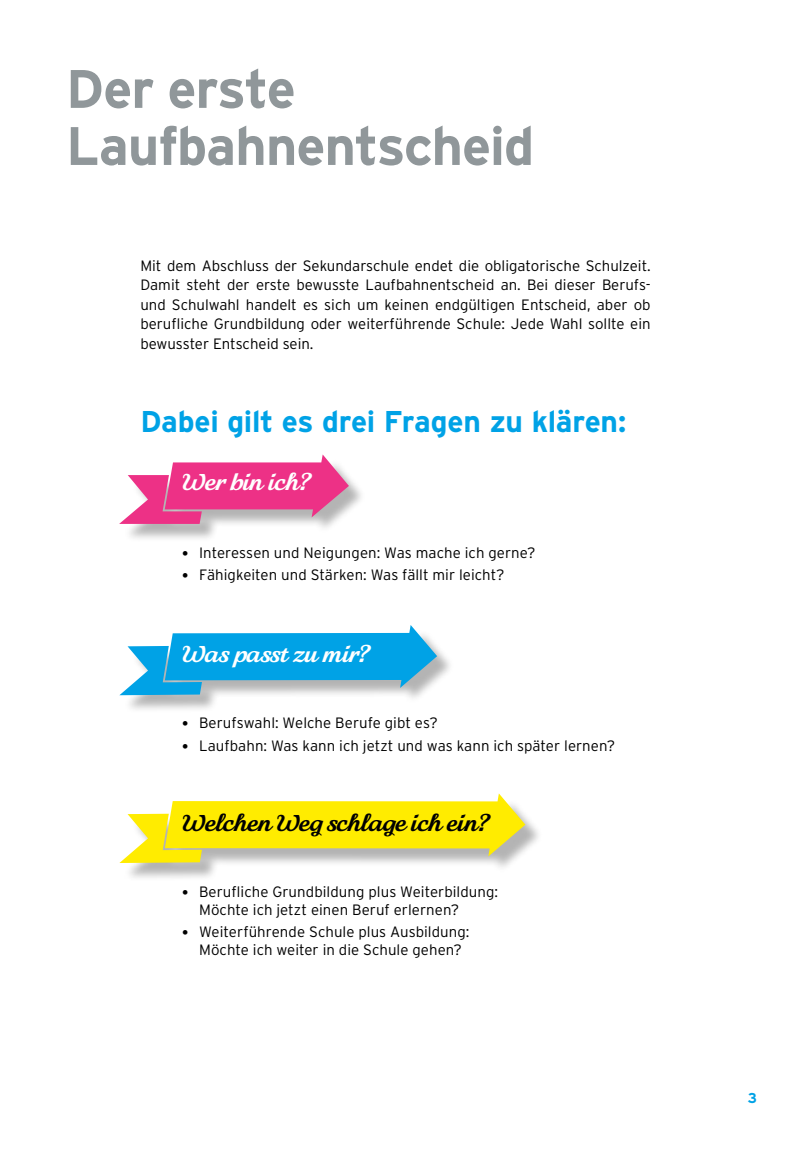
<style>
.page{position:relative;width:808px;height:1149px;background:#fff}
.page>*{position:absolute;margin:0;border:0;box-sizing:border-box;transform-origin:0 0}
.t1{font:700 54px/57px "Interstate";letter-spacing:-.02em;color:#90979a}
.t2{font:700 30px "Interstate";letter-spacing:-.01em;color:#00a2e6}
.t3{font:700 24px "Fiona Script";letter-spacing:-.005em;color:#fff}
.t4{font:700 24px "Fiona Script";letter-spacing:-.005em;color:#000}
.t5{font:300 15px/19.5px "Interstate";letter-spacing:.005em;color:#000}
.t6{font:700 14.25px "Interstate";color:#00a2e6}
.s1{font-weight:700;font-size:12.75px}
</style>
<div class="page">
<div style="left:123px;top:628px;width:332px;height:85px;background:#000;opacity:.3"></div>
<svg style="left:119px;top:625px;width:318px;height:70px"></svg>
<div style="left:123px;top:797px;width:420px;height:84px;background:#000;opacity:.3"></div>
<svg style="left:120px;top:793px;width:405px;height:69px"></svg>
<div style="left:123px;top:458px;width:244px;height:84px;background:#000;opacity:.3"></div>
<svg style="left:120px;top:454px;width:229px;height:69px"></svg>
<div style="left:183px;top:814px;width:318px;height:17px;background:#ffec00"></div>
<h1 class="t1" style="left:66px;top:60px;width:470px">Der erste<br>Laufbahnentscheid</h1>
<p class="t5" style="left:140px;top:255px;width:512px;text-align:justify">Mit dem Abschluss der Sekundarschule endet die obligatorische Schulzeit.<br>Damit steht der erste bewusste Laufbahnentscheid an. Bei dieser Berufs&shy;und Schulwahl handelt es sich um keinen endgültigen Entscheid, aber ob berufliche Grundbildung oder weiterführende Schule: Jede Wahl sollte ein bewusster Entscheid sein.</p>
<h2 class="t2" style="left:140px;top:405px;width:487px">Dabei gilt es drei Fragen zu klären:</h2>
<h3 class="t3" style="left:183px;top:465px;width:130px">Wer bin ich?</h3>
<p class="t5" style="left:182px;top:542px;width:355px"><span class="s1">•</span> Interessen und Neigungen: Was mache ich gerne?</p>
<p class="t5" style="left:182px;top:564px;width:324px"><span class="s1">•</span> Fähigkeiten und Stärken: Was fällt mir leicht?</p>
<h3 class="t3" style="left:183px;top:637px;width:189px">Was passt zu mir?</h3>
<p class="t5" style="left:182px;top:712px;width:257px"><span class="s1">•</span> Berufswahl: Welche Berufe gibt es?</p>
<p class="t5" style="left:182px;top:735px;width:435px"><span class="s1">•</span> Laufbahn: Was kann ich jetzt und was kann ich später lernen?</p>
<h3 class="t4" style="left:183px;top:806px;width:309px">Welchen Weg schlage ich ein?</h3>
<p class="t5" style="left:199px;top:881px;width:301px;line-height:18px;text-indent:-17px"><span class="s1">•</span> Berufliche Grundbildung plus Weiterbildung:<br>Möchte ich jetzt einen Beruf erlernen?</p>
<p class="t5" style="left:199px;top:922px;width:272px;line-height:18px;text-indent:-17px"><span class="s1">•</span> Weiterführende Schule plus Ausbildung:<br>Möchte ich weiter in die Schule gehen?</p>
<p class="t6" style="left:748px;top:1089px;width:11px">3</p>
</div>
